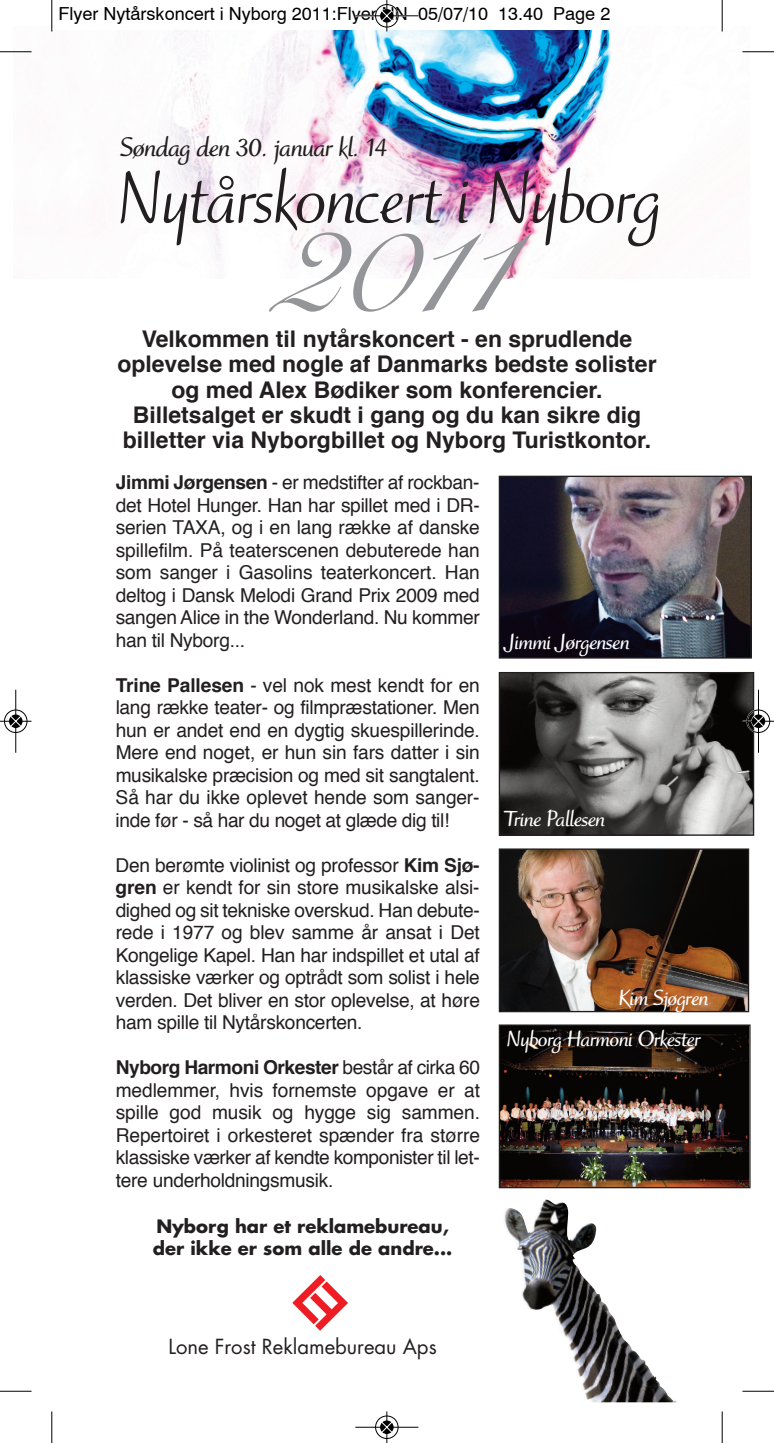
<style>
.page{position:relative;width:774px;height:1443px;background:#fff}
.page>*{position:absolute;margin:0;border:0;box-sizing:border-box;transform-origin:0 0}
.t1{font:145.12px "Snell Roundhand";color:#939598}
.t2{font:77.17px "Ruzicka Freehand LH";letter-spacing:-.025em;color:#231f20}
.t3{font:700 28.57px "Ruzicka Freehand LH";letter-spacing:-.025em;color:#231f20}
.t4{font:700 23.18px "Ruzicka Freehand LH";letter-spacing:-.025em;color:#fff}
.t5{font:700 22.95px/25.2px "Helvetica";color:#231f20;text-align:center}
.t6{font:20.25px "Futura";color:#231f20}
.t7{font:19.12px/22.5px "Helvetica";letter-spacing:-.015em;color:#231f20;text-align:justify}
.t8{font:18px "Helvetica";color:#000}
.t9{font:700 18px/22.5px "Futura";color:#231f20}
.s1{font-weight:700}
</style>
<div class="page">
<img style="left:13px;top:26px;width:736px;height:253px">
<img style="left:500px;top:478px;width:249px;height:179px">
<div style="left:498px;top:476px;width:253px;height:183px;border:1px solid #231f20"></div>
<img style="left:500px;top:674px;width:251px;height:160px">
<div style="left:498px;top:672px;width:255px;height:164px;border:1px solid #231f20"></div>
<img style="left:500px;top:850px;width:246px;height:160px">
<div style="left:498px;top:848px;width:250px;height:164px;border:1px solid #231f20"></div>
<img style="left:500px;top:1026px;width:248px;height:160px">
<div style="left:498px;top:1024px;width:252px;height:164px;border:1px solid #231f20"></div>
<img style="left:504px;top:1199px;width:172px;height:203px">
<svg style="left:292px;top:1275px;width:56px;height:56px"></svg>
<div style="left:50px;top:0;width:569px;height:29px;background:#fff"></div>
<hr style="left:51px;top:0;width:1px;height:32px;background:#000">
<hr style="left:0;top:51px;width:32px;height:1px;background:#000">
<hr style="left:721px;top:0;width:1px;height:32px;background:#000">
<hr style="left:742px;top:51px;width:31px;height:1px;background:#000">
<hr style="left:51px;top:1411px;width:1px;height:32px;background:#000">
<hr style="left:0;top:1391px;width:32px;height:1px;background:#000">
<hr style="left:721px;top:1411px;width:1px;height:32px;background:#000">
<hr style="left:742px;top:1391px;width:31px;height:1px;background:#000">
<div style="left:374px;top:4px;width:24px;height:24px;border:1px solid #fff;border-radius:50%"></div>
<hr style="left:355px;top:15px;width:63px;height:1px;background:#000">
<hr style="left:386px;top:0;width:1px;height:32px;background:#000">
<div style="left:375px;top:4px;width:23px;height:23px;border:1px solid #000;border-radius:50%"></div>
<svg style="left:380px;top:9px;width:13px;height:14px"></svg>
<svg style="left:381px;top:10px;width:11px;height:12px"></svg>
<div style="left:374px;top:1415px;width:24px;height:24px;border:1px solid #fff;border-radius:50%"></div>
<hr style="left:355px;top:1427px;width:63px;height:1px;background:#000">
<hr style="left:386px;top:1411px;width:1px;height:32px;background:#000">
<div style="left:375px;top:1416px;width:23px;height:23px;border:1px solid #000;border-radius:50%"></div>
<svg style="left:380px;top:1420px;width:13px;height:14px"></svg>
<svg style="left:381px;top:1421px;width:11px;height:12px"></svg>
<div style="left:4px;top:709px;width:24px;height:24px;border:1px solid #fff;border-radius:50%"></div>
<hr style="left:15px;top:690px;width:1px;height:63px;background:#000">
<hr style="left:0;top:721px;width:32px;height:1px;background:#000">
<div style="left:4px;top:710px;width:23px;height:23px;border:1px solid #000;border-radius:50%"></div>
<svg style="left:9px;top:714px;width:13px;height:14px"></svg>
<svg style="left:10px;top:715px;width:11px;height:12px"></svg>
<hr style="left:742px;top:720px;width:31px;height:2px;background:#fff">
<div style="left:746px;top:709px;width:24px;height:24px;border:1px solid #fff;border-radius:50%"></div>
<svg style="left:750px;top:714px;width:15px;height:14px"></svg>
<hr style="left:757px;top:690px;width:1px;height:63px;background:#000">
<hr style="left:742px;top:721px;width:31px;height:1px;background:#000">
<div style="left:746px;top:710px;width:23px;height:23px;border:1px solid #000;border-radius:50%"></div>
<svg style="left:751px;top:714px;width:13px;height:14px"></svg>
<svg style="left:752px;top:715px;width:11px;height:12px"></svg>
<p class="t8" style="left:58px;top:3px;width:553px">Flyer Nytårskoncert i Nyborg 2011:Flyer NN 05/07/10 13.40 Page 2</p>
<h3 class="t3" style="left:120px;top:135px;width:269px">Søndag den 30. januar kl. 14</h3>
<h2 class="t2" style="left:117px;top:168px;width:546px">Nytårskoncert i Nyborg</h2>
<h1 class="t1" style="left:268px;top:181px;width:243px">2011</h1>
<p class="t5" style="left:117px;top:328px;width:540px">Velkommen til nytårskoncert - en sprudlende oplevelse med nogle af Danmarks bedste solister og med Alex Bødiker som konferencier.<br>Billetsalget er skudt i gang og du kan sikre dig billetter via Nyborgbillet og Nyborg Turistkontor.</p>
<p class="t7" style="left:116px;top:473px;width:365px"><span class="s1">Jimmi Jørgensen</span> - er medstifter af rockban&shy;det Hotel Hunger. Han har spillet med i DR&shy;serien TAXA, og i en lang række af danske spillefilm. På teaterscenen debuterede han som sanger i Gasolins teaterkoncert. Han deltog i Dansk Melodi Grand Prix 2009 med sangen Alice in the Wonderland. Nu kommer han til Nyborg...</p>
<p class="t7" style="left:116px;top:675px;width:365px"><span class="s1">Trine Pallesen</span> - vel nok mest kendt for en lang række teater- og filmpræstationer. Men hun er andet end en dygtig skuespillerinde.<br>Mere end noget, er hun sin fars datter i sin musikalske præcision og med sit sangtalent.<br>Så har du ikke oplevet hende som sanger&shy;inde før - så har du noget at glæde dig til!</p>
<p class="t7" style="left:116px;top:855px;width:365px">Den berømte violinist og professor <span class="s1">Kim Sjø&shy;gren</span> er kendt for sin store musikalske alsi&shy;dighed og sit tekniske overskud. Han debute&shy;rede i 1977 og blev samme år ansat i Det Kongelige Kapel. Han har indspillet et utal af klassiske værker og optrådt som solist i hele verden. Det bliver en stor oplevelse, at høre ham spille til Nytårskoncerten.</p>
<p class="t7" style="left:116px;top:1058px;width:365px"><span class="s1">Nyborg Harmoni Orkester</span> består af cirka 60 medlemmer, hvis fornemste opgave er at spille god musik og hygge sig sammen.<br>Repertoiret i orkesteret spænder fra større klassiske værker af kendte komponister til let&shy;tere underholdningsmusik.</p>
<p class="t9" style="left:153px;top:1216px;width:301px">Nyborg har et reklamebureau, der ikke er som alle de andre...</p>
<p class="t4" style="left:505px;top:632px;width:126px">Jimmi Jørgensen</p>
<p class="t4" style="left:505px;top:810px;width:102px">Trine Pallesen</p>
<p class="t4" style="left:617px;top:989px;width:92px">Kim Sjøgren</p>
<p class="t4" style="left:506px;top:1029px;width:196px">Nyborg Harmoni Orkester</p>
<p class="t6" style="left:168px;top:1337px;width:269px">Lone Frost Reklamebureau Aps</p>
</div>
